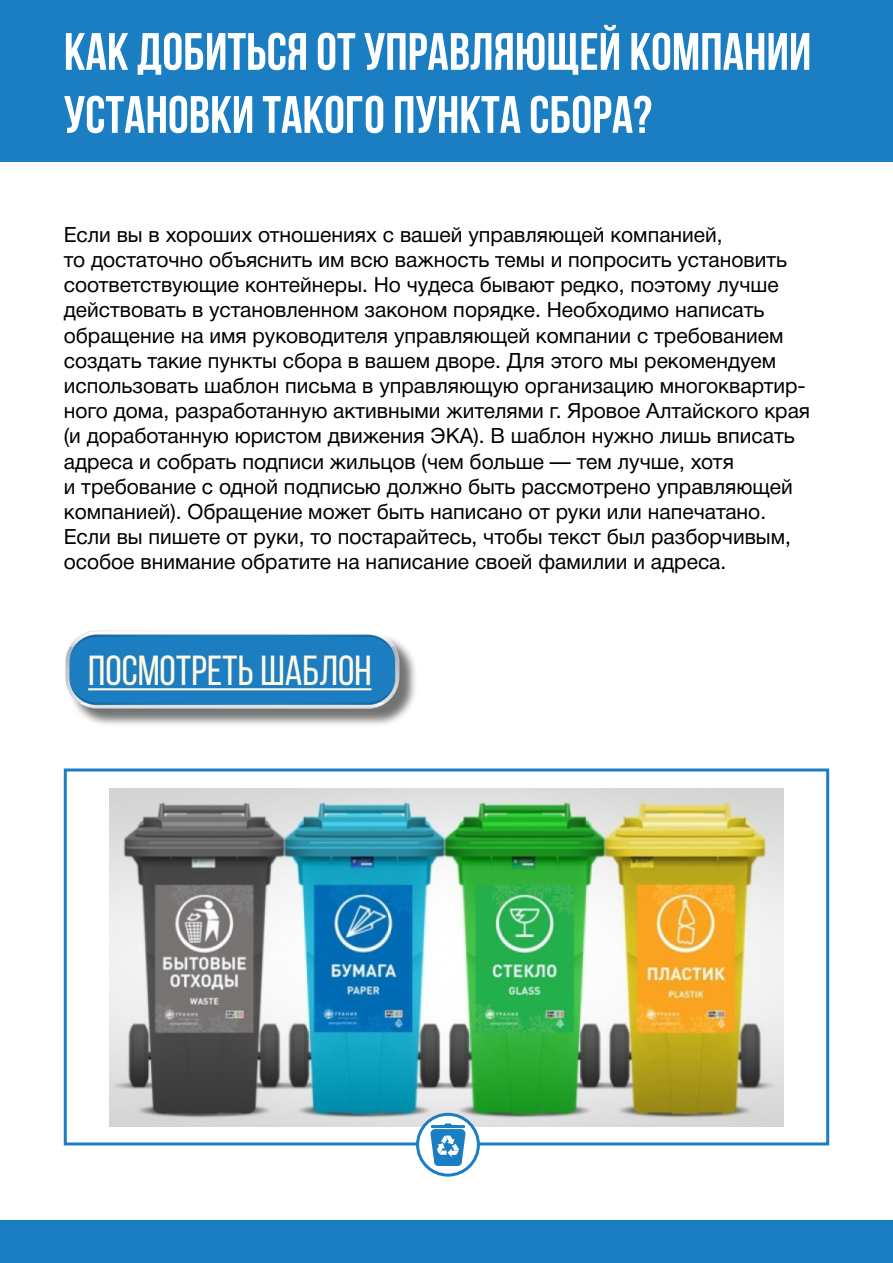
<style>
.page{position:relative;width:893px;height:1263px;background:#fff}
.page>*{position:absolute;margin:0;border:0;box-sizing:border-box;transform-origin:0 0}
.t1{font:700 52.5px/63px "Bebas Neue";color:#fff}
.t2{font:42px "Bebas Neue";color:#fff9e3}
.t3{font:21px/25.2px "Helvetica Neue Cyr";color:#000}
</style>
<div class="page">
<img style="left:109px;top:789px;width:675px;height:337px">
<div style="left:0;top:0;width:893px;height:162px;background:#1b7dc2"></div>
<div style="left:64px;top:768px;width:765px;height:377px;border:3px solid #1b7dc2"></div>
<svg style="left:418px;top:1114px;width:60px;height:61px"></svg>
<div style="left:416px;top:1113px;width:64px;height:63px;border:3px solid #1b7dc2;border-radius:50%"></div>
<svg style="left:430px;top:1123px;width:36px;height:43px"></svg>
<div style="left:0;top:1220px;width:893px;height:43px;background:#1b7dc2"></div>
<div style="left:68px;top:633px;width:350px;height:94px;background:#000;opacity:.55"></div>
<svg style="left:65px;top:631px;width:334px;height:78px;background:#4491c7"></svg>
<img style="left:69px;top:677px;width:326px;height:28px">
<hr style="left:88px;top:688px;width:284px;height:2px;background:#fff9e3">
<p class="t1" style="left:64px;top:20px;width:749px">Как добиться от управляющей компании установки такого пункта сбора?</p>
<p class="t3" style="left:64px;top:222px;width:748px">Если вы в хороших отношениях с вашей управляющей компанией,<br>то достаточно объяснить им всю важность темы и попросить установить соответствующие контейнеры. Но чудеса бывают редко, поэтому лучше действовать в установленном законом порядке. Необходимо написать обращение на имя руководителя управляющей компании с требованием создать такие пункты сбора в вашем дворе. Для этого мы рекомендуем использовать шаблон письма в управляющую организацию многоквартир&shy;ного дома, разработанную активными жителями г. Яровое Алтайского края (и доработанную юристом движения ЭКА). В шаблон нужно лишь вписать адреса и собрать подписи жильцов (чем больше — тем лучше, хотя<br>и требование с одной подписью должно быть рассмотрено управляющей компанией). Обращение может быть написано от руки или напечатано.<br>Если вы пишете от руки, то постарайтесь, чтобы текст был разборчивым, особое внимание обратите на написание своей фамилии и адреса.</p>
<p class="t2" style="left:88px;top:647px;width:285px">посмотреть шаблон</p>
</div>
